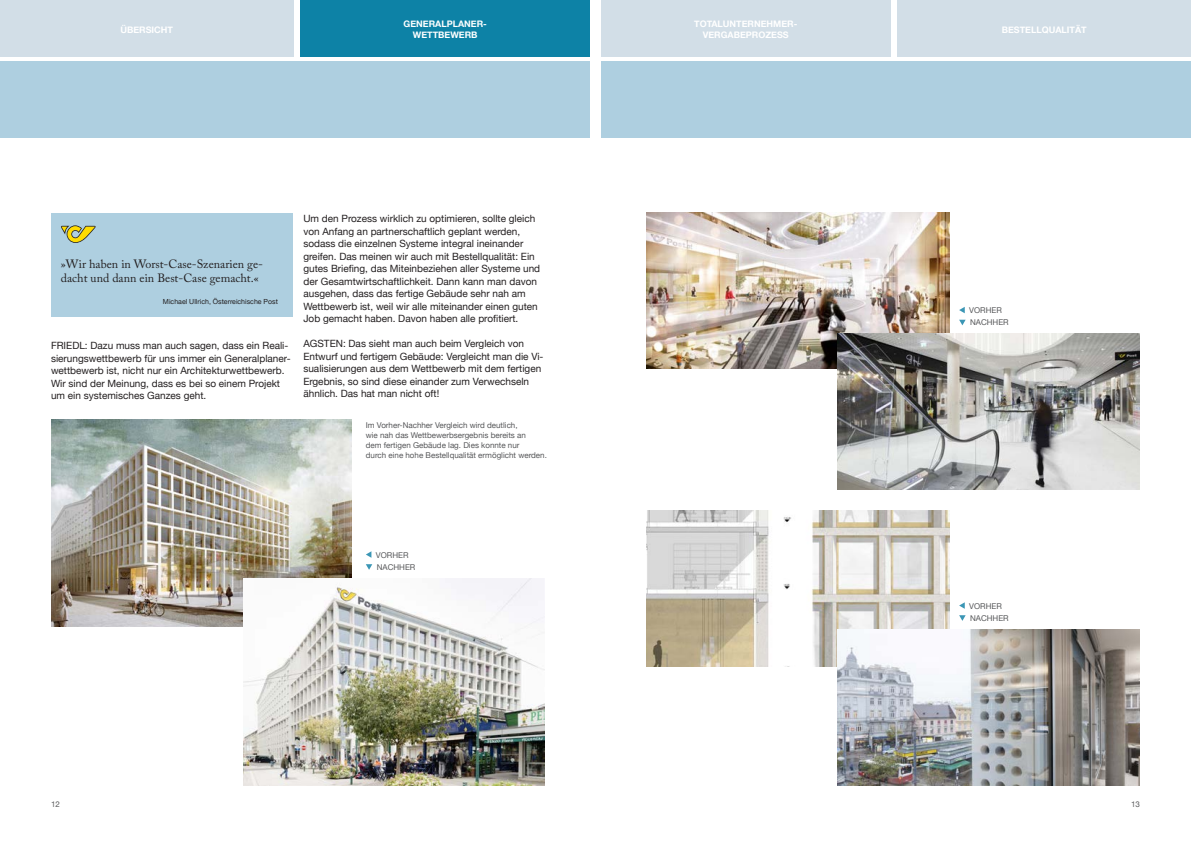
<style>
.page{position:relative;width:1191px;height:842px;background:#fff}
.page>*{position:absolute;margin:0;border:0;box-sizing:border-box;transform-origin:0 0}
.t1{font:12px/14px "Adobe Caslon Pro";color:#231f20}
.t2{font:10px/12.5px "Helvetica Neue";color:#231f20}
.t3{font:700 9px/11px "Helvetica Neue";color:#fff;text-align:center}
.t4{font:8px/12px "Helvetica Neue";color:#57585a}
.t5{font:7px "Helvetica Neue";color:#231f20}
</style>
<div class="page">
<div style="left:51px;top:213px;width:241px;height:34px;background:#aecfe0"></div>
<div style="left:51px;top:247px;width:241px;height:49px;background:#aecfe0"></div>
<div style="left:51px;top:296px;width:241px;height:21px;background:#aecfe0"></div>
<svg style="left:61px;top:225px;width:35px;height:18px"></svg>
<img style="left:646px;top:510px;width:303px;height:156px">
<img style="left:646px;top:213px;width:303px;height:156px">
<img style="left:51px;top:420px;width:301px;height:206px">
<img style="left:244px;top:578px;width:300px;height:207px">
<img style="left:837px;top:629px;width:303px;height:156px">
<svg style="left:959px;top:307px;width:5px;height:6px"></svg>
<svg style="left:959px;top:320px;width:6px;height:5px"></svg>
<svg style="left:959px;top:603px;width:5px;height:6px"></svg>
<svg style="left:959px;top:615px;width:6px;height:6px"></svg>
<svg style="left:366px;top:551px;width:5px;height:7px"></svg>
<svg style="left:366px;top:564px;width:6px;height:6px"></svg>
<img style="left:837px;top:334px;width:303px;height:156px">
<div style="left:601px;top:61px;width:590px;height:76px;background:#aecfe0"></div>
<div style="left:0;top:61px;width:590px;height:76px;background:#aecfe0"></div>
<div style="left:601px;top:0;width:289px;height:57px;background:#d2dee7"></div>
<div style="left:300px;top:0;width:290px;height:57px;background:#0d82a6"></div>
<div style="left:897px;top:0;width:294px;height:57px;background:#d2dee7"></div>
<div style="left:0;top:0;width:293px;height:57px;background:#d2dee7"></div>
<p class="t3" style="left:403px;top:19px;width:85px">GENERALPLANER-<br>WETTBEWERB</p>
<p class="t3" style="left:694px;top:19px;width:105px">TOTALUNTERNEHMER-<br>VERGABEPROZESS</p>
<p class="t3" style="left:120px;top:24px;width:54px">ÜBERSICHT</p>
<p class="t3" style="left:1001px;top:24px;width:87px">BESTELLQUALITÄT</p>
<p class="t1" style="left:61px;top:257px;width:203px">»Wir haben in Worst-Case-Szenarien ge&shy;dacht und dann ein Best-Case gemacht.«</p>
<p class="t5" style="left:163px;top:296px;width:116px">Michael Ullrich, Österreichische Post</p>
<p class="t2" style="left:51px;top:340px;width:241px">FRIEDL: Dazu muss man auch sagen, dass ein Reali&shy;sierungswettbewerb für uns immer ein Generalplaner&shy;wettbewerb ist, nicht nur ein Architekturwettbewerb.<br>Wir sind der Meinung, dass es bei so einem Projekt um ein systemisches Ganzes geht.</p>
<p class="t2" style="left:303px;top:213px;width:238px">Um den Prozess wirklich zu optimieren, sollte gleich von Anfang an partnerschaftlich geplant werden, sodass die einzelnen Systeme integral ineinander greifen. Das meinen wir auch mit Bestellqualität: Ein gutes Briefing, das Miteinbeziehen aller Systeme und der Gesamtwirtschaftlichkeit. Dann kann man davon ausgehen, dass das fertige Gebäude sehr nah am Wettbewerb ist, weil wir alle miteinander einen guten Job gemacht haben. Davon haben alle profitiert.</p>
<p class="t2" style="left:303px;top:338px;width:241px">AGSTEN: Das sieht man auch beim Vergleich von Entwurf und fertigem Gebäude: Vergleicht man die Vi&shy;sualisierungen aus dem Wettbewerb mit dem fertigen Ergebnis, so sind diese einander zum Verwechseln ähnlich. Das hat man nicht oft!</p>
<p class="t4" style="left:366px;top:421px;width:183px;line-height:10px">Im Vorher-Nachher Vergleich wird deutlich,<br>wie nah das Wettbewerbsergebnis bereits an<br>dem fertigen Gebäude lag. Dies konnte nur<br>durch eine hohe Bestellqualität ermöglicht werden.</p>
<p class="t4" style="left:376px;top:549px;width:41px">VORHER<br>NACHHER</p>
<p class="t4" style="left:969px;top:305px;width:41px">VORHER<br>NACHHER</p>
<p class="t4" style="left:969px;top:600px;width:41px">VORHER<br>NACHHER</p>
<p class="t4" style="left:51px;top:799px;width:10px">12</p>
<p class="t4" style="left:1131px;top:799px;width:10px">13</p>
</div>
